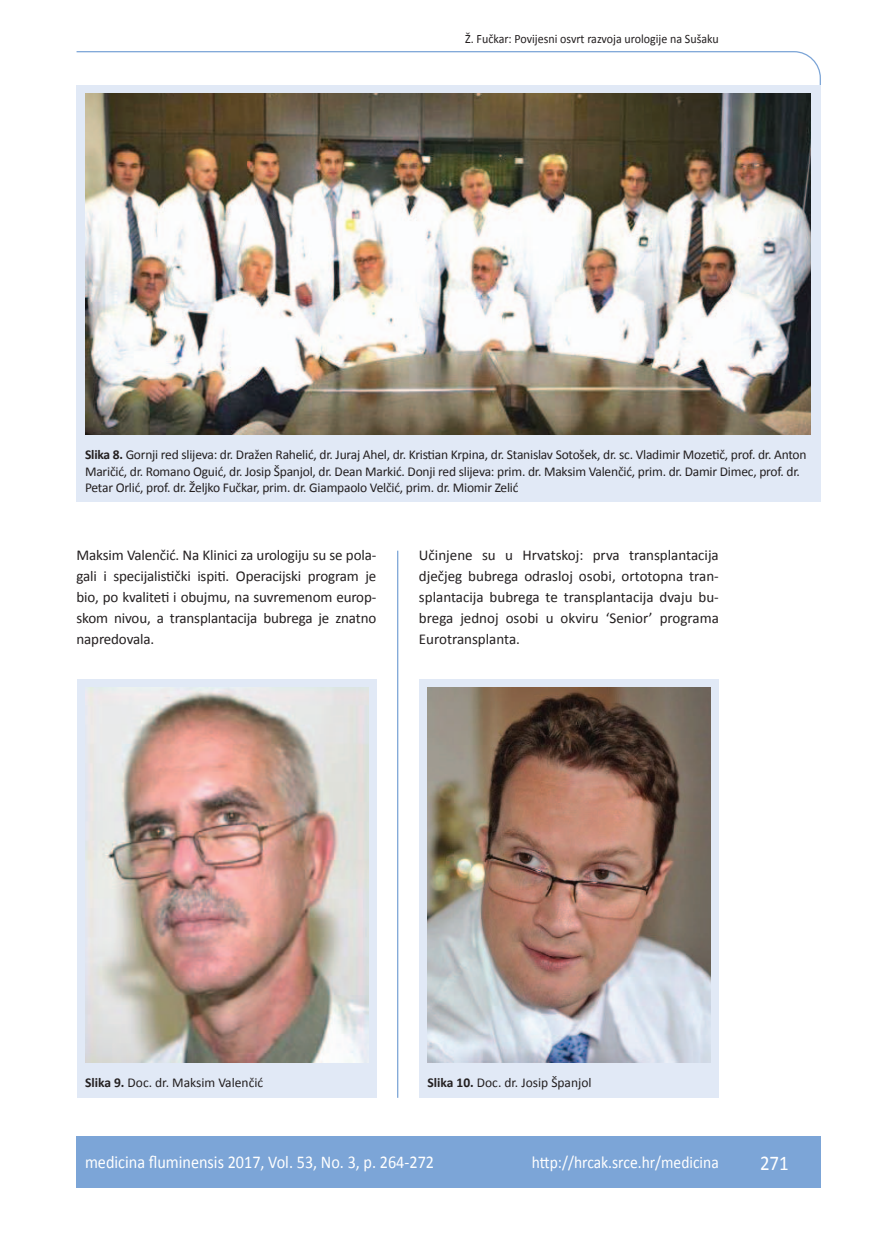
<style>
.page{position:relative;width:872px;height:1234px;background:#fff}
.page>*{position:absolute;margin:0;border:0;box-sizing:border-box;transform-origin:0 0}
.t1{font:21px "Calibri";color:#fff;scale:.9 1}
.t2{font:18px "Calibri";color:#fff;scale:.9 1}
.t3{font:17.25px "Calibri";color:#fff;scale:.9 1}
.t4{font:15px/21px "Calibri";letter-spacing:-.01em;color:#231f20;text-align:justify}
.t5{font:13.5px/16.5px "Calibri";letter-spacing:-.015em;color:#231f20}
.t6{font:12.75px "Calibri";color:#231f20;scale:.94 1}
.s1{font-weight:700}
</style>
<div class="page">
<svg style="left:76px;top:51px;width:745px;height:275px"></svg>
<hr style="left:397px;top:550px;width:1px;height:547px;background:#7ca5d7">
<div style="left:77px;top:1135px;width:744px;height:51px;background:#7ca5d7"></div>
<div style="left:77px;top:85px;width:744px;height:416px;background:#e1e9f6"></div>
<img style="left:85px;top:94px;width:725px;height:340px">
<div style="left:77px;top:679px;width:299px;height:418px;background:#e1e9f6"></div>
<img style="left:85px;top:687px;width:283px;height:375px">
<div style="left:419px;top:679px;width:300px;height:418px;background:#e1e9f6"></div>
<img style="left:427px;top:687px;width:284px;height:375px">
<p class="t6" style="left:465px;top:30px;width:271px">Ž. Fučkar: Povijesni osvrt razvoja urologije na Sušaku</p>
<p class="t5" style="left:85px;top:445px;width:723px"><span class="s1">Slika 8.</span> Gornji red slijeva: dr. Dražen Rahelić, dr. Juraj Ahel, dr. Kristian Krpina, dr. Stanislav Sotošek, dr. sc. Vladimir Mozetič, prof. dr. Anton<br>Maričić, dr. Romano Oguić, dr. Josip Španjol, dr. Dean Markić. Donji red slijeva: prim. dr. Maksim Valenčić, prim. dr. Damir Dimec, prof. dr.<br>Petar Orlić, prof. dr. Željko Fučkar, prim. dr. Giampaolo Velčić, prim. dr. Miomir Zelić</p>
<p class="t4" style="left:77px;top:544px;width:301px">Maksim Valenčić. Na Klinici za urologiju su se pola&shy;gali i specijalistički ispiti. Operacijski program je bio, po kvaliteti i obujmu, na suvremenom europ&shy;skom nivou, a transplantacija bubrega je znatno napredovala.</p>
<p class="t4" style="left:419px;top:544px;width:301px">Učinjene su u Hrvatskoj: prva transplantacija dječjeg bubrega odrasloj osobi, ortotopna tran&shy;splantacija bubrega te transplantacija dvaju bu&shy;brega jednoj osobi u okviru ‘Senior’ programa Eurotransplanta.</p>
<p class="t5" style="left:85px;top:1073px;width:180px"><span class="s1">Slika 9.</span> Doc. dr. Maksim Valenčić</p>
<p class="t5" style="left:427px;top:1073px;width:166px"><span class="s1">Slika 10.</span> Doc. dr. Josip Španjol</p>
<h2 class="t2" style="left:85px;top:1150px;width:389px">medicina fluminensis 2017, Vol. 53, No. 3, p. 264-272</h2>
<p class="t3" style="left:532px;top:1151px;width:209px">http://hrcak.srce.hr/medicina</p>
<h1 class="t1" style="left:760px;top:1149px;width:33px">271</h1>
</div>
